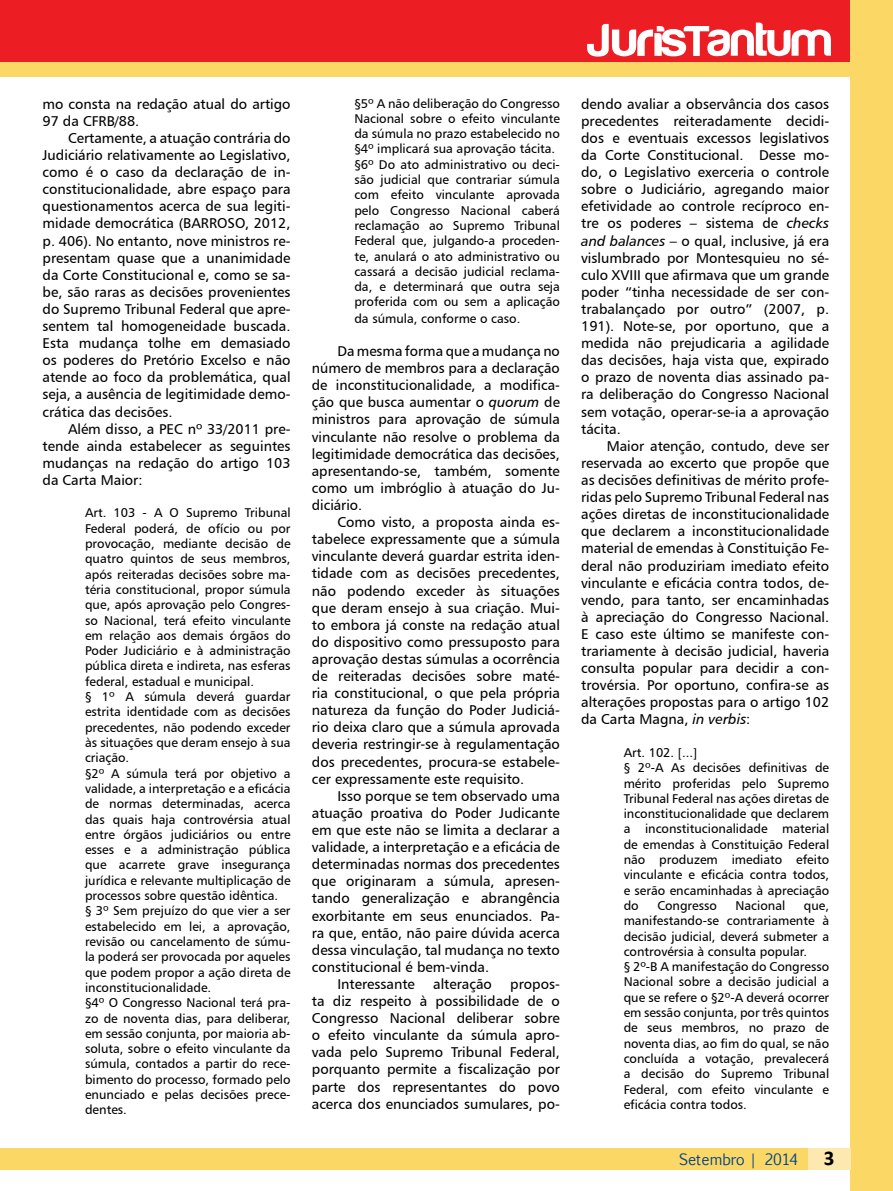
<style>
.page{position:relative;width:893px;height:1191px;background:#fff}
.page>*{position:absolute;margin:0;border:0;box-sizing:border-box;transform-origin:0 0}
.t1{font:15px "Euphemia CAS";color:#03428e}
.t2{font:14.25px/17.1px "Humanist 777 BT Roman B";color:#000;text-align:justify}
.t3{font:12.75px/15.3px "Humanist 777 BT Roman B";color:#000}
.s1{font-family:"Humanist 777 BT Italic B"}
.s2{font-family:"Calibri";font-weight:700;font-size:21px;color:#000}
</style>
<div class="page">
<div style="left:0;top:0;width:893px;height:65px;background:#ed1d24"></div>
<div style="left:0;top:62px;width:893px;height:15px;background:#fbd865"></div>
<div style="left:0;top:1148px;width:893px;height:21px;background:#fbd865"></div>
<div style="left:850px;top:0;width:43px;height:1191px;background:#fbd865"></div>
<div style="left:808px;top:1148px;width:42px;height:21px;background:#fde9b0"></div>
<svg style="left:587px;top:23px;width:244px;height:34px"></svg>
<p class="t2" style="left:43px;top:95px;width:250px">mo consta na redação atual do artigo<br>97 da CFRB/88.</p>
<p class="t2" style="left:43px;top:129px;width:250px;text-indent:26px">Certamente, a atuação contrária do Judiciário relativamente ao Legislativo, como é o caso da declaração de in&shy;constitucionalidade, abre espaço para questionamentos acerca de sua legiti&shy;midade democrática (BARROSO, 2012, p. 406). No entanto, nove ministros re&shy;presentam quase que a unanimidade da Corte Constitucional e, como se sa&shy;be, são raras as decisões provenientes do Supremo Tribunal Federal que apre&shy;sentem tal homogeneidade buscada.<br>Esta mudança tolhe em demasiado os poderes do Pretório Excelso e não atende ao foco da problemática, qual seja, a ausência de legitimidade demo&shy;crática das decisões.</p>
<p class="t2" style="left:43px;top:420px;width:250px;text-indent:26px">Além disso, a PEC nº 33/2011 pre&shy;tende ainda estabelecer as seguintes mudanças na redação do artigo 103 da Carta Maior:</p>
<p class="t3" style="left:85px;top:505px;width:207px">Art. 103 - A O Supremo Tribunal<br>Federal poderá, de ofício ou por provocação, mediante decisão de quatro quintos de seus membros, após reiteradas decisões sobre ma&shy;téria constitucional, propor súmula que, após aprovação pelo Congres&shy;so Nacional, terá efeito vinculante em relação aos demais órgãos do<br>Poder Judiciário e à administração pública direta e indireta, nas esferas federal, estadual e municipal.<br>§ 1º A súmula deverá guardar estrita identidade com as decisões precedentes, não podendo exceder às situações que deram ensejo à sua criação.<br>§2º A súmula terá por objetivo a validade, a interpretação e a eficácia de normas determinadas, acerca das quais haja controvérsia atual entre órgãos judiciários ou entre esses e a administração pública que acarrete grave insegurança jurídica e relevante multiplicação de processos sobre questão idêntica.<br>§ 3º Sem prejuízo do que vier a ser estabelecido em lei, a aprovação, revisão ou cancelamento de súmu&shy;la poderá ser provocada por aqueles que podem propor a ação direta de inconstitucionalidade.<br>§4º O Congresso Nacional terá pra&shy;zo de noventa dias, para deliberar, em sessão conjunta, por maioria ab&shy;soluta, sobre o efeito vinculante da súmula, contados a partir do rece&shy;bimento do processo, formado pelo enunciado e pelas decisões prece&shy;dentes.</p>
<p class="t3" style="left:354px;top:95px;width:207px">§5º A não deliberação do Congresso Nacional sobre o efeito vinculante da súmula no prazo estabelecido no §4º implicará sua aprovação tácita. §6º Do ato administrativo ou deci&shy;são judicial que contrariar súmula com efeito vinculante aprovada pelo Congresso Nacional caberá reclamação ao Supremo Tribunal Federal que, julgando-a proceden&shy;te, anulará o ato administrativo ou cassará a decisão judicial reclama&shy;da, e determinará que outra seja proferida com ou sem a aplicação da súmula, conforme o caso.</p>
<p class="t2" style="left:312px;top:342px;width:250px;text-indent:26px">Da mesma forma que a mudança no número de membros para a declaração de inconstitucionalidade, a modifica&shy;ção que busca aumentar o <span class="s1">quorum</span> de ministros para aprovação de súmula vinculante não resolve o problema da legitimidade democrática das decisões, apresentando-se, também, somente como um imbróglio à atuação do Ju&shy;diciário.</p>
<p class="t2" style="left:312px;top:513px;width:250px;text-indent:26px">Como visto, a proposta ainda es&shy;tabelece expressamente que a súmula vinculante deverá guardar estrita iden&shy;tidade com as decisões precedentes, não podendo exceder às situações que deram ensejo à sua criação. Mui&shy;to embora já conste na redação atual do dispositivo como pressuposto para aprovação destas súmulas a ocorrência de reiteradas decisões sobre maté&shy;ria constitucional, o que pela própria natureza da função do Poder Judiciá&shy;rio deixa claro que a súmula aprovada deveria restringir-se à regulamentação dos precedentes, procura-se estabele&shy;cer expressamente este requisito.</p>
<p class="t2" style="left:337px;top:787px;width:224px">Isso porque se tem observado uma</p>
<p class="t2" style="left:312px;top:804px;width:250px">atuação proativa do Poder Judicante</p>
<p class="t2" style="left:312px;top:821px;width:250px">em que este não se limita a declarar a</p>
<p class="t2" style="left:312px;top:838px;width:250px">validade, a interpretação e a eficácia de</p>
<p class="t2" style="left:312px;top:855px;width:250px">determinadas normas dos precedentes</p>
<p class="t2" style="left:312px;top:872px;width:250px">que originaram a súmula, apresen-</p>
<p class="t2" style="left:312px;top:889px;width:250px">tando generalização e abrangência</p>
<p class="t2" style="left:312px;top:906px;width:250px">exorbitante em seus enunciados. Pa-</p>
<p class="t2" style="left:312px;top:924px;width:250px">ra que, então, não paire dúvida acerca</p>
<p class="t2" style="left:312px;top:941px;width:250px">dessa vinculação, tal mudança no texto</p>
<p class="t2" style="left:312px;top:958px;width:179px">constitucional é bem-vinda.</p>
<p class="t2" style="left:337px;top:975px;width:79px">Interessante</p>
<p class="t2" style="left:433px;top:975px;width:60px">alteração</p>
<p class="t2" style="left:312px;top:975px;width:250px;text-indent:198px">propos&shy;ta diz respeito à possibilidade de o Congresso Nacional deliberar sobre o efeito vinculante da súmula apro&shy;vada pelo Supremo Tribunal Federal, porquanto permite a fiscalização por parte dos representantes do povo acerca dos enunciados sumulares, po-</p>
<p class="t2" style="left:581px;top:95px;width:250px">dendo avaliar a observância dos casos precedentes reiteradamente decidi&shy;dos e eventuais excessos legislativos da Corte Constitucional. Desse mo&shy;do, o Legislativo exerceria o controle sobre o Judiciário, agregando maior efetividade ao controle recíproco en&shy;tre os poderes – sistema de <span class="s1">checks and balances</span> – o qual, inclusive, já era vislumbrado por Montesquieu no sé&shy;culo XVIII que afirmava que um grande poder “tinha necessidade de ser con&shy;trabalançado por outro” (2007, p.<br>191). Note-se, por oportuno, que a medida não prejudicaria a agilidade das decisões, haja vista que, expirado o prazo de noventa dias assinado pa&shy;ra deliberação do Congresso Nacional sem votação, operar-se-ia a aprovação tácita.</p>
<p class="t2" style="left:581px;top:437px;width:250px;text-indent:26px">Maior atenção, contudo, deve ser reservada ao excerto que propõe que as decisões definitivas de mérito profe&shy;ridas pelo Supremo Tribunal Federal nas ações diretas de inconstitucionalidade que declarem a inconstitucionalidade material de emendas à Constituição Fe&shy;deral não produziriam imediato efeito vinculante e eficácia contra todos, de&shy;vendo, para tanto, ser encaminhadas à apreciação do Congresso Nacional.<br>E caso este último se manifeste con&shy;trariamente à decisão judicial, haveria consulta popular para decidir a con&shy;trovérsia. Por oportuno, confira-se as alterações propostas para o artigo 102 da Carta Magna, <span class="s1">in verbis</span>:</p>
<p class="t3" style="left:624px;top:744px;width:207px">Art. 102. [...]<br>§ 2º-A As decisões definitivas de mérito proferidas pelo Supremo<br>Tribunal Federal nas ações diretas de inconstitucionalidade que declarem a inconstitucionalidade material de emendas à Constituição Federal não produzem imediato efeito vinculante e eficácia contra todos, e serão encaminhadas à apreciação do</p>
<p class="t3" style="left:657px;top:897px;width:61px">Congresso</p>
<p class="t3" style="left:736px;top:897px;width:51px">Nacional</p>
<p class="t3" style="left:624px;top:897px;width:207px;text-indent:180px">que, manifestando-se contrariamente à decisão judicial, deverá submeter a controvérsia à consulta popular.<br>§ 2º-B A manifestação do Congresso<br>Nacional sobre a decisão judicial a que se refere o §2º-A deverá ocorrer em sessão conjunta, por três quintos de seus membros, no prazo de noventa dias, ao fim do qual, se não concluída a votação, prevalecerá a decisão do Supremo Tribunal<br>Federal, com efeito vinculante e eficácia contra todos.</p>
<p class="t1" style="left:679px;top:1148px;width:157px">Setembro | 2014 <span class="s2">3</span></p>
</div>
